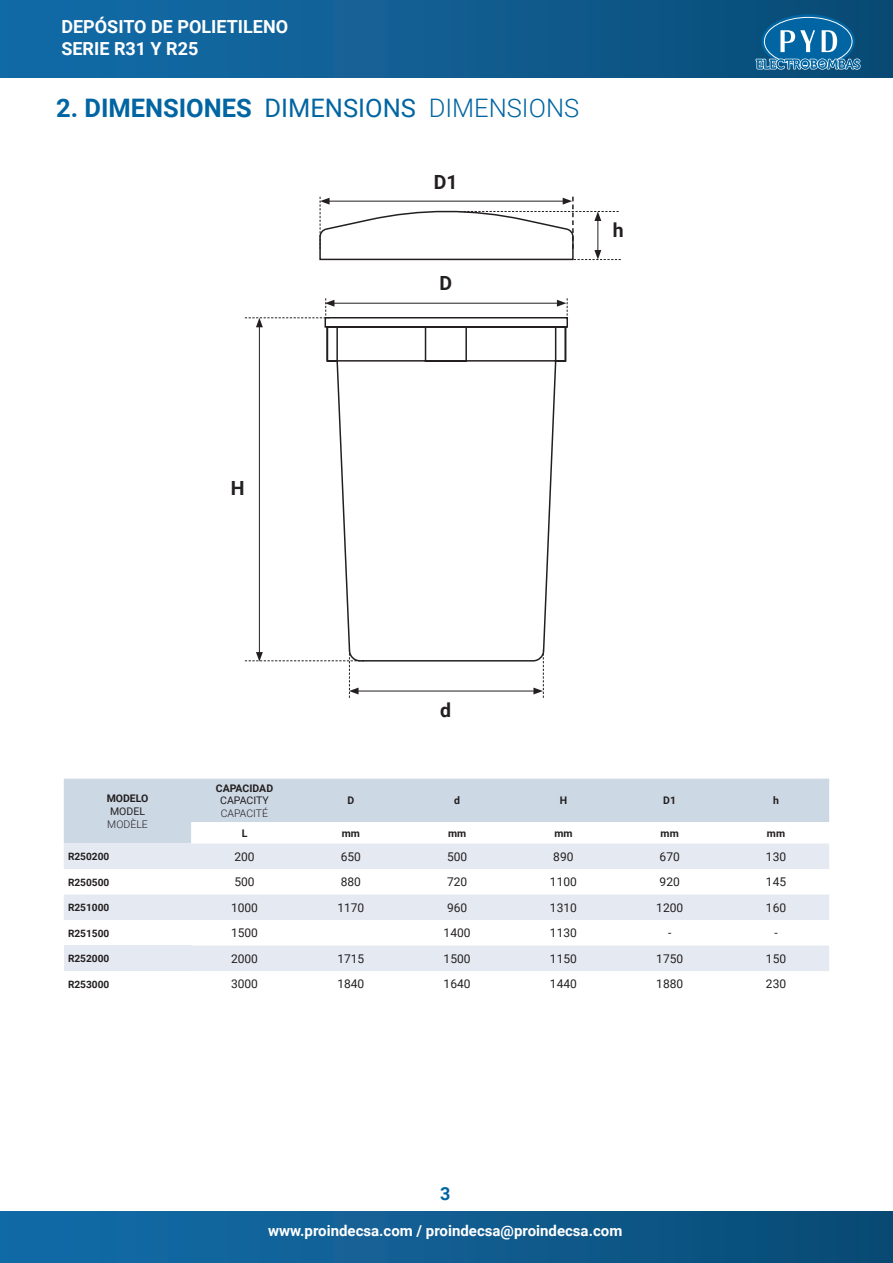
<style>
.page{position:relative;width:893px;height:1263px;background:#fff}
.page>*{position:absolute;margin:0;border:0;box-sizing:border-box;transform-origin:0 0}
.t1{font:700 25.5px "Roboto";color:#0065a2}
.t2{font:700 19.5px "Roboto";color:#231f20}
.t3{font:700 18px/21.6px "Roboto";color:#fff}
.t4{font:700 18px "Roboto";color:#0065a2}
.t5{font:700 15px "Roboto";color:#fff}
.t6{font:12px "Roboto";color:#231f20}
.t7{font:700 10.5px "Roboto";color:#231f20}
.t8{font:300 10.5px "Roboto";color:#231f20}
.t9{font:10.5px "Roboto";color:#231f20}
.t10{font:700 10.2px "Roboto";color:#231f20}
.s1{font-weight:400}
.s2{font-weight:300}
</style>
<div class="page">
<div style="left:0;top:0;width:893px;height:77px;background:linear-gradient(to right,#146daa,#0a4b75)"></div>
<div style="left:0;top:1211px;width:893px;height:52px;background:linear-gradient(to right,#146daa,#0a4b75)"></div>
<svg style="left:761px;top:14px;width:94px;height:54px"></svg>
<svg style="left:755px;top:28px;width:106px;height:50px"></svg>
<div style="left:64px;top:779px;width:765px;height:43px;background:#cdd8e5"></div>
<div style="left:64px;top:822px;width:128px;height:21px;background:#cdd8e5"></div>
<svg style="left:64px;top:843px;width:765px;height:128px;fill:#e5eaf2"></svg>
<div style="left:64px;top:945px;width:127px;height:26px;background:#e5eaf2"></div>
<svg style="left:319px;top:208px;width:255px;height:454px"></svg>
<hr style="left:327px;top:201px;width:238px;height:1px;background:#231f20">
<svg style="left:320px;top:197px;width:10px;height:52px"></svg>
<hr style="left:259px;top:325px;width:1px;height:329px;background:#231f20">
<hr style="left:332px;top:303px;width:227px;height:1px;background:#231f20">
<svg style="left:245px;top:298px;width:89px;height:29px"></svg>
<svg style="left:557px;top:298px;width:11px;height:21px"></svg>
<svg style="left:448px;top:197px;width:173px;height:63px"></svg>
<hr style="left:356px;top:691px;width:180px;height:1px;background:#231f20">
<svg style="left:245px;top:649px;width:119px;height:49px"></svg>
<svg style="left:533px;top:649px;width:11px;height:49px"></svg>
<h3 class="t3" style="left:61px;top:16px;width:228px">DEPÓSITO DE POLIETILENO<br>SERIE R31 Y R25</h3>
<p class="t1" style="left:56px;top:90px;width:525px">2. DIMENSIONES <span class="s1">DIMENSIONS</span> <span class="s2">DIMENSIONS</span></p>
<p class="t2" style="left:231px;top:474px;width:15px">H</p>
<p class="t2" style="left:434px;top:169px;width:25px">D1</p>
<p class="t2" style="left:439px;top:269px;width:14px">D</p>
<p class="t2" style="left:613px;top:217px;width:12px">h</p>
<p class="t7" style="left:107px;top:791px;width:43px">MODELO</p>
<p class="t9" style="left:110px;top:804px;width:36px">MODEL</p>
<p class="t8" style="left:107px;top:816px;width:42px">MODÈLE</p>
<p class="t7" style="left:216px;top:781px;width:59px">CAPACIDAD</p>
<p class="t9" style="left:220px;top:793px;width:50px">CAPACITY</p>
<p class="t8" style="left:221px;top:806px;width:49px">CAPACITÉ</p>
<p class="t2" style="left:440px;top:696px;width:12px">d</p>
<p class="t7" style="left:347px;top:793px;width:8px">D</p>
<p class="t7" style="left:454px;top:793px;width:7px">d</p>
<p class="t7" style="left:560px;top:793px;width:9px">H</p>
<p class="t7" style="left:663px;top:793px;width:14px">D1</p>
<p class="t7" style="left:773px;top:793px;width:7px">h</p>
<p class="t7" style="left:242px;top:826px;width:7px">L</p>
<p class="t7" style="left:342px;top:826px;width:20px">mm</p>
<p class="t7" style="left:448px;top:826px;width:20px">mm</p>
<p class="t7" style="left:554px;top:826px;width:20px">mm</p>
<p class="t7" style="left:661px;top:826px;width:20px">mm</p>
<p class="t7" style="left:767px;top:826px;width:20px">mm</p>
<p class="t10" style="left:68px;top:849px;width:43px">R250200</p>
<p class="t6" style="left:234px;top:848px;width:22px">200</p>
<p class="t6" style="left:341px;top:848px;width:22px">650</p>
<p class="t6" style="left:447px;top:848px;width:22px">500</p>
<p class="t6" style="left:553px;top:848px;width:22px">890</p>
<p class="t6" style="left:660px;top:848px;width:22px">670</p>
<p class="t6" style="left:766px;top:848px;width:22px">130</p>
<p class="t10" style="left:68px;top:875px;width:43px">R250500</p>
<p class="t6" style="left:234px;top:873px;width:22px">500</p>
<p class="t6" style="left:341px;top:873px;width:22px">880</p>
<p class="t6" style="left:447px;top:873px;width:22px">720</p>
<p class="t6" style="left:550px;top:873px;width:28px">1100</p>
<p class="t6" style="left:660px;top:873px;width:22px">920</p>
<p class="t6" style="left:766px;top:873px;width:22px">145</p>
<p class="t10" style="left:68px;top:900px;width:43px">R251000</p>
<p class="t6" style="left:231px;top:899px;width:28px">1000</p>
<p class="t6" style="left:337px;top:899px;width:28px">1170</p>
<p class="t6" style="left:447px;top:899px;width:22px">960</p>
<p class="t6" style="left:550px;top:899px;width:28px">1310</p>
<p class="t6" style="left:656px;top:899px;width:28px">1200</p>
<p class="t6" style="left:766px;top:899px;width:22px">160</p>
<p class="t10" style="left:68px;top:926px;width:43px">R251500</p>
<p class="t6" style="left:231px;top:924px;width:28px">1500</p>
<p class="t6" style="left:444px;top:924px;width:28px">1400</p>
<p class="t6" style="left:550px;top:924px;width:28px">1130</p>
<p class="t6" style="left:668px;top:924px;width:5px">-</p>
<p class="t6" style="left:774px;top:924px;width:5px">-</p>
<p class="t10" style="left:68px;top:951px;width:43px">R252000</p>
<p class="t6" style="left:231px;top:950px;width:28px">2000</p>
<p class="t6" style="left:337px;top:950px;width:28px">1715</p>
<p class="t6" style="left:444px;top:950px;width:28px">1500</p>
<p class="t6" style="left:550px;top:950px;width:28px">1150</p>
<p class="t6" style="left:656px;top:950px;width:28px">1750</p>
<p class="t6" style="left:766px;top:950px;width:22px">150</p>
<p class="t10" style="left:68px;top:977px;width:43px">R253000</p>
<p class="t6" style="left:231px;top:976px;width:28px">3000</p>
<p class="t6" style="left:337px;top:976px;width:28px">1840</p>
<p class="t6" style="left:444px;top:976px;width:28px">1640</p>
<p class="t6" style="left:550px;top:976px;width:28px">1440</p>
<p class="t6" style="left:656px;top:976px;width:28px">1880</p>
<p class="t6" style="left:766px;top:976px;width:22px">230</p>
<h3 class="t4" style="left:440px;top:1181px;width:12px">3</h3>
<p class="t5" style="left:268px;top:1220px;width:356px">www.proindecsa.com / proindecsa@proindecsa.com</p>
</div>
